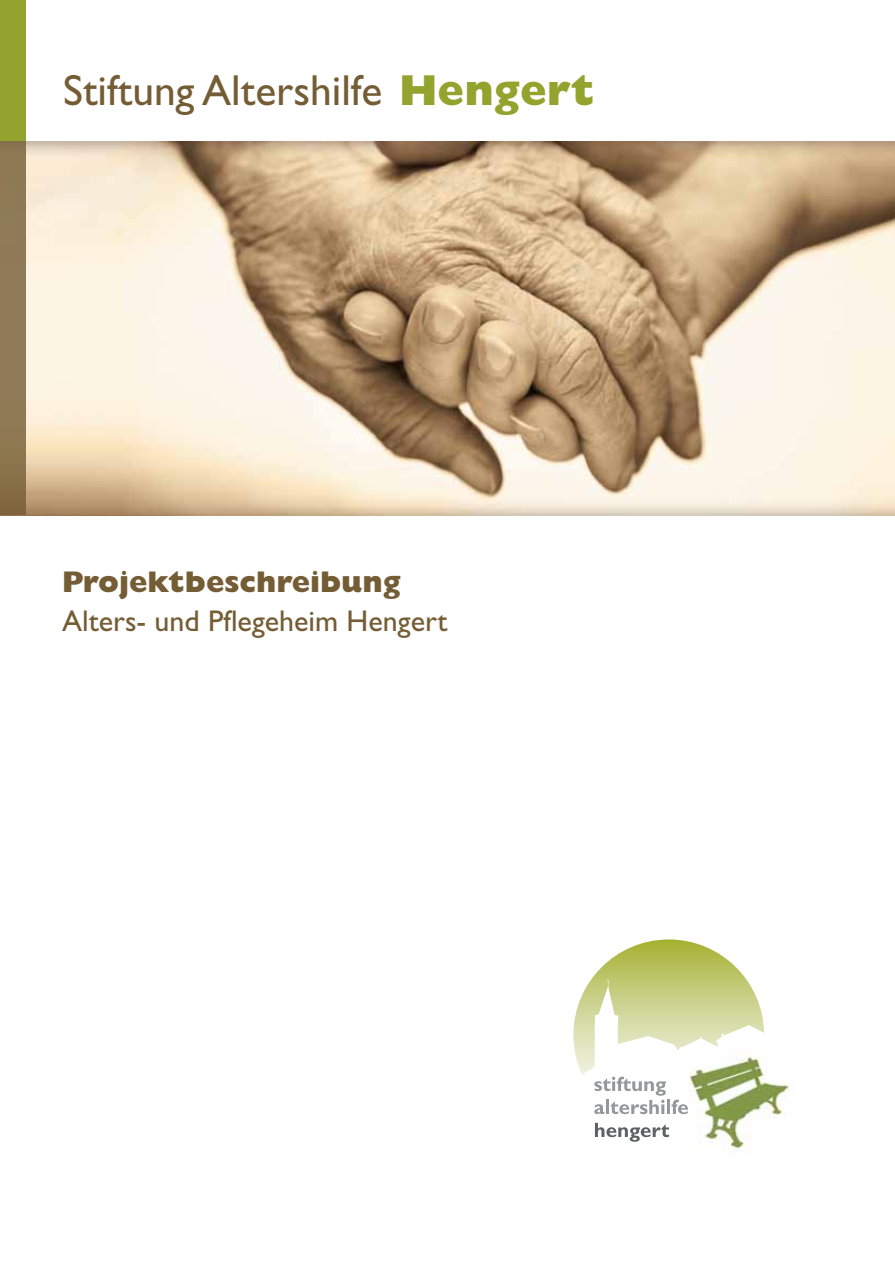
<style>
.page{position:relative;width:895px;height:1265px;background:#fff}
.page>*{position:absolute;margin:0;border:0;box-sizing:border-box;transform-origin:0 0}
.t1{font:43.5px "Gill Sans";color:#745d35}
.t2{font:30px "Gill Sans";color:#745d35}
.t3{font:800 30px "Gill Sans";color:#745d35}
.s1{font-weight:800;color:#92a42e}
</style>
<div class="page">
<div style="left:0;top:0;width:26px;height:141px;background:#92a42e"></div>
<img style="left:26px;top:141px;width:869px;height:374px">
<div style="left:0;top:141px;width:26px;height:374px;background:linear-gradient(to bottom,#907d5a,#8a734d)"></div>
<img style="left:683px;top:1067px;width:107px;height:86px">
<svg style="left:573px;top:939px;width:191px;height:175px"></svg>
<svg style="left:595px;top:1122px;width:74px;height:19px"></svg>
<h1 class="t1" style="left:63px;top:65px;width:533px">Stiftung Altershilfe <span class="s1">Hengert</span></h1>
<p class="t3" style="left:62px;top:564px;width:340px">Projektbeschreibung</p>
<p class="t2" style="left:62px;top:603px;width:387px">Alters- und Pflegeheim Hengert</p>
</div>
